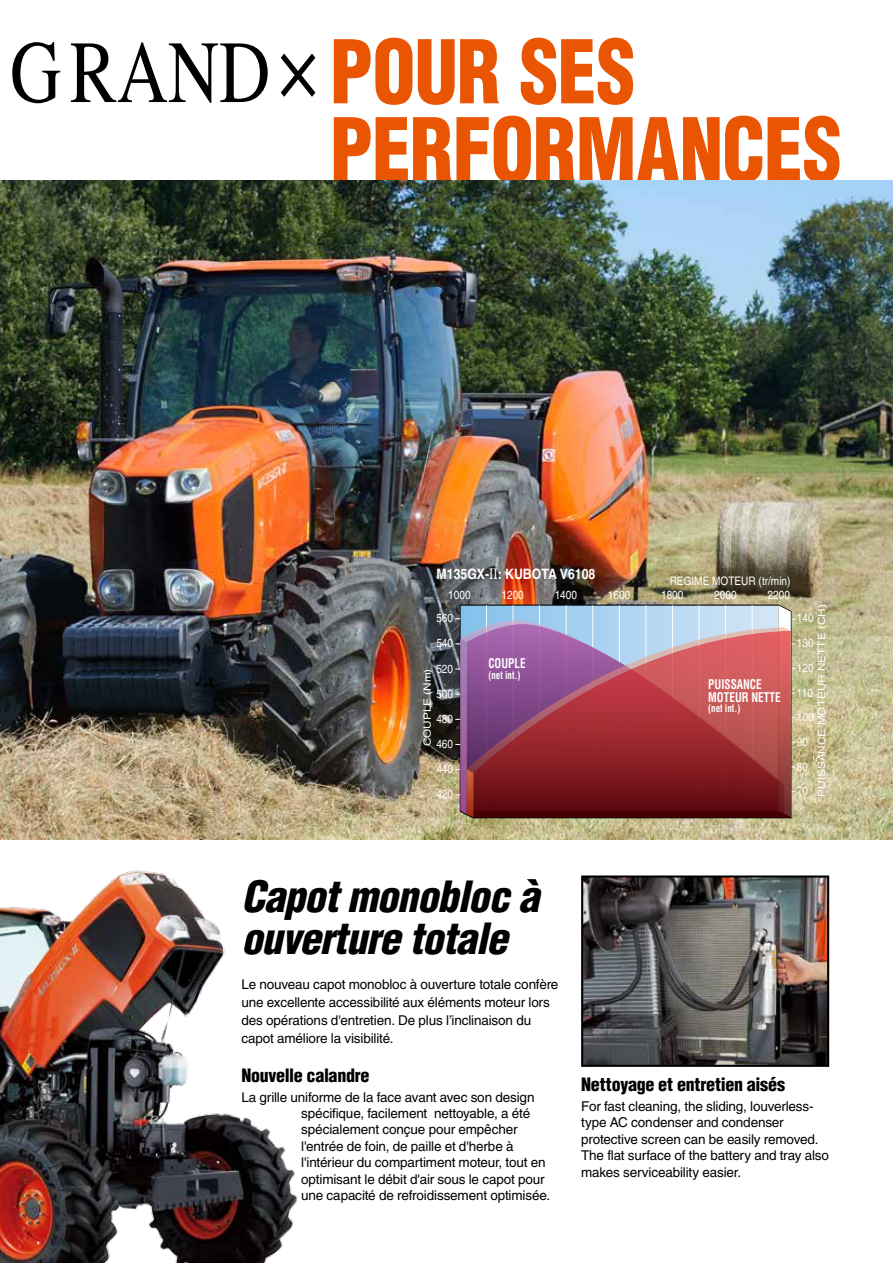
<style>
.page{position:relative;width:893px;height:1263px;background:#fff}
.page>*{position:absolute;margin:0;border:0;box-sizing:border-box;transform-origin:0 0}
.t1{font:900 condensed 85.5px/78px "Helvetica";letter-spacing:-.01em;color:#ea5504;scale:.91 1}
.t2{font:italic 900 condensed 42px/42px "Helvetica";letter-spacing:-.02em;color:#000}
.t3{font:900 condensed 18px "Helvetica";letter-spacing:-.015em;color:#000}
.t4{font:700 14.4px "Helvetica";color:#fff;scale:.86 1}
.t5{font:13.5px/16.5px "Helvetica";letter-spacing:-.01em;color:#000}
.t6{font:700 condensed 13.05px/13px "Helvetica";color:#fff;scale:.86 1}
.t7{font:11.7px/25.2px "Helvetica";color:#fff;scale:.86 1}
.t8{font:700 condensed 10.5px "Helvetica";color:#fff;scale:.86 1}
.t9{font:10.05px "Helvetica";color:#fff;scale:1.17 1}
.s1{font-family:"Times";font-weight:400;font-stretch:normal;font-size:88.5px;color:#000}
.s2{font-family:"Century Old Style";font-weight:400}
</style>
<div class="page">
<img style="left:581px;top:875px;width:249px;height:192px">
<img style="left:0;top:870px;width:298px;height:393px">
<img style="left:0;top:181px;width:893px;height:659px">
<svg style="left:455px;top:604px;width:340px;height:215px;background:#9a5364"></svg>
<h1 class="t1" style="left:330px;top:32px;width:564px;text-indent:-320px"><span class="s1">GRAND ×</span> POUR SES<br>PERFORMANCES</h1>
<p class="t4" style="left:437px;top:565px;width:186px">M135GX-<span class="s2">II</span>: KUBOTA V6108</p>
<p class="t7" style="left:448px;top:583px;width:28px">1000</p>
<p class="t7" style="left:501px;top:583px;width:28px">1200</p>
<p class="t7" style="left:555px;top:583px;width:28px">1400</p>
<p class="t7" style="left:608px;top:583px;width:28px">1600</p>
<p class="t7" style="left:661px;top:583px;width:28px">1800</p>
<p class="t7" style="left:714px;top:583px;width:28px">2000</p>
<p class="t7" style="left:767px;top:583px;width:28px">2200</p>
<p class="t7" style="left:436px;top:605px;width:21px">560<br>540</p>
<p class="t7" style="left:670px;top:569px;width:142px">REGIME MOTEUR (tr/min)</p>
<p class="t9" style="left:816px;top:797px;width:166px;rotate:-90deg">PUISSANCE MOTEUR NETTE (CH)</p>
<p class="t7" style="left:797px;top:606px;width:21px">140</p>
<p class="t7" style="left:797px;top:630px;width:21px">130</p>
<p class="t6" style="left:488px;top:657px;width:45px">COUPLE</p>
<p class="t8" style="left:488px;top:668px;width:39px">(net int.)</p>
<p class="t7" style="left:797px;top:655px;width:21px">120</p>
<p class="t7" style="left:436px;top:656px;width:21px">520</p>
<p class="t9" style="left:421px;top:746px;width:68px;rotate:-90deg">COUPLE (Nm)</p>
<p class="t6" style="left:708px;top:677px;width:86px">PUISSANCE<br>MOTEUR NETTE</p>
<p class="t7" style="left:797px;top:680px;width:20px">110</p>
<p class="t7" style="left:436px;top:681px;width:21px">500</p>
<p class="t8" style="left:708px;top:702px;width:39px">(net int.)</p>
<p class="t7" style="left:797px;top:704px;width:21px">100</p>
<p class="t7" style="left:436px;top:706px;width:21px">480</p>
<p class="t7" style="left:797px;top:729px;width:15px;line-height:24.8px;text-align:justify">90<br>80<br>70</p>
<p class="t7" style="left:436px;top:731px;width:21px">460</p>
<p class="t7" style="left:436px;top:756px;width:21px">440<br>420</p>
<h2 class="t2" style="left:241px;top:875px;width:299px">Capot monobloc à ouverture totale</h2>
<p class="t5" style="left:241px;top:975px;width:319px;line-height:18px">Le nouveau capot monobloc à ouverture totale confère une excellente accessibilité aux éléments moteur lors des opérations d'entretien. De plus l’inclinaison du capot améliore la visibilité.</p>
<h3 class="t3" style="left:241px;top:1064px;width:130px">Nouvelle calandre</h3>
<p class="t5" style="left:301px;top:1088px;width:251px;text-indent:-60px">La grille uniforme de la face avant avec son design spécifique, facilement nettoyable, a été spécialement conçue pour empêcher l'entrée de foin, de paille et d'herbe à l'intérieur du compartiment moteur, tout en optimisant le débit d'air sous le capot pour une capacité de refroidissement optimisée.</p>
<h3 class="t3" style="left:581px;top:1073px;width:205px">Nettoyage et entretien aisés</h3>
<p class="t5" style="left:581px;top:1098px;width:249px">For fast cleaning, the sliding, louverless&shy;type AC condenser and condenser protective screen can be easily removed.<br>The flat surface of the battery and tray also makes serviceability easier.</p>
</div>
